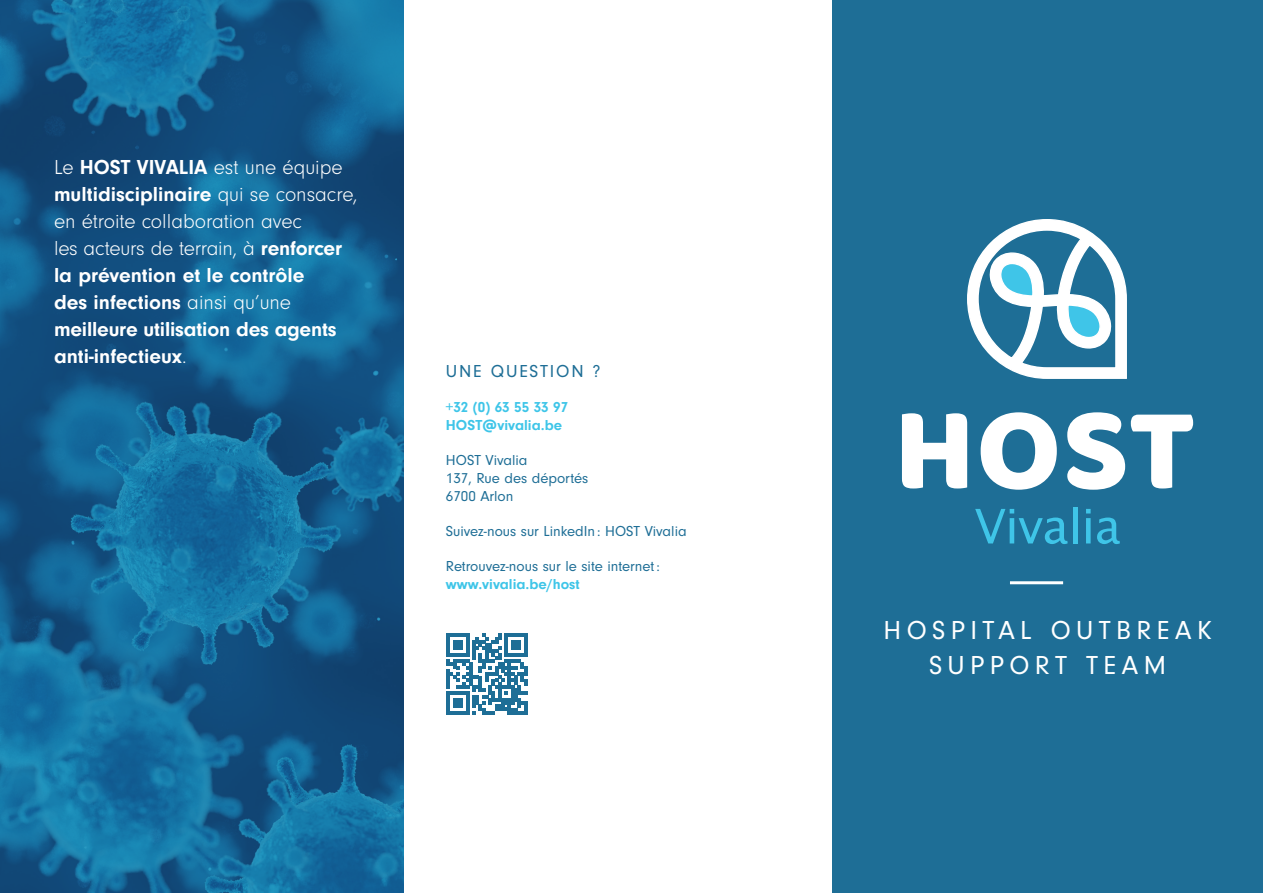
<style>
.page{position:relative;width:1263px;height:893px;background:#fff}
.page>*{position:absolute;margin:0;border:0;box-sizing:border-box;transform-origin:0 0}
.INTRO{font:27px/34.5px "Neuzeit Gro";letter-spacing:.2em;color:#fff;text-align:center}
.INTRO-2{font:700 21px/27px "Neuzeit Gro";color:#fff}
.BODY{font:18px "Neuzeit Gro";letter-spacing:.1em;color:#1e6e96}
.BODY-2{font:15px/18px "Neuzeit Gro";color:#1e6e96}
.BODY-3{font:700 15px/18px "Neuzeit Gro";color:#3ec5e8}
.s1{font-weight:300}
.s2{font-weight:700;color:#3ec5e8}
</style>
<div class="page">
<img style="left:0;top:0;width:403px;height:893px">
<div style="left:832px;top:0;width:431px;height:893px;background:#1e6e96"></div>
<svg style="left:902px;top:413px;width:65px;height:75px"></svg>
<svg style="left:981px;top:412px;width:76px;height:78px"></svg>
<svg style="left:1067px;top:412px;width:58px;height:78px"></svg>
<svg style="left:1131px;top:415px;width:62px;height:73px"></svg>
<svg style="left:975px;top:509px;width:93px;height:35px"></svg>
<hr style="left:1073px;top:507px;width:4px;height:36px;background:#3fc5e8">
<svg style="left:1086px;top:509px;width:4px;height:34px"></svg>
<svg style="left:1097px;top:518px;width:23px;height:26px"></svg>
<svg style="left:967px;top:219px;width:160px;height:160px"></svg>
<svg style="left:447px;top:634px;width:80px;height:80px"></svg>
<hr style="left:1010px;top:581px;width:53px;height:3px;background:#fff">
<p class="INTRO-2" style="left:54px;top:154px;width:305px"><span class="s1">Le</span> HOST VIVALIA <span class="s1">est une équipe </span>multidisciplinaire <span class="s1">qui se consacre, en étroite collaboration avec<br>les acteurs de terrain, à</span> renforcer la prévention et le contrôle<br>des infections <span class="s1">ainsi qu’une </span>meilleure utilisation des agents anti-infectieux<span class="s1">.</span></p>
<p class="BODY" style="left:446px;top:361px;width:156px">UNE QUESTION ?</p>
<p class="BODY-3" style="left:446px;top:398px;width:124px">+32 (0) 63 55 33 97<br>HOST@vivalia.be</p>
<p class="BODY-2" style="left:446px;top:451px;width:144px">HOST Vivalia<br>137, Rue des déportés<br>6700 Arlon</p>
<p class="BODY-2" style="left:446px;top:522px;width:242px">Suivez-nous sur LinkedIn: HOST Vivalia</p>
<p class="BODY-2" style="left:446px;top:557px;width:215px">Retrouvez-nous sur le site internet: <span class="s2">www.vivalia.be/host</span></p>
<p class="INTRO" style="left:883px;top:614px;width:330px">HOSPITAL OUTBREAK<br>SUPPORT TEAM</p>
</div>
